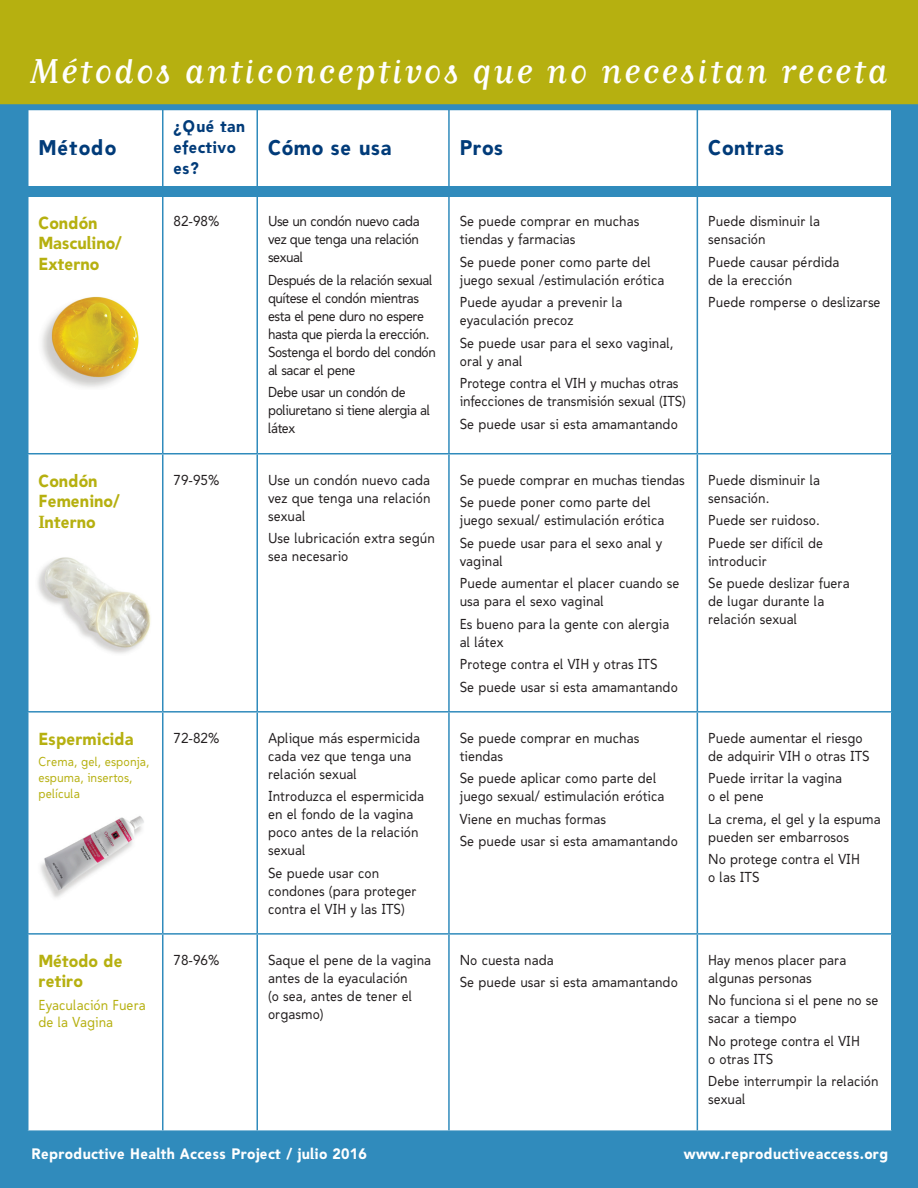
<style>
.page{position:relative;width:918px;height:1188px;background:#308bbc}
.page>*{position:absolute;margin:0;border:0;box-sizing:border-box;transform-origin:0 0}
.t1{font:40.5px "Matrix Script";letter-spacing:.05em;color:#fff}
.t2{font:700 21px "Bawdy";letter-spacing:.025em;color:#013b79}
.method{font:700 17.25px/20.2px "Bawdy";color:#b6b010}
.t3{font:700 16.5px/21px "Bawdy";letter-spacing:.025em;color:#013b79}
.body{font:700 15px "Bawdy";letter-spacing:.02em;color:#fff}
.body-2{font:14.25px/18px "Bawdy";color:#231f20}
.body-3{font:14.25px/18px "Bawdy";letter-spacing:-.03em;color:#231f20}
.method_small{font:14.25px/17.2px "Bawdy";color:#b6b010}
.method_small-2{font:12.75px/15.8px "Bawdy";color:#b6b010}
</style>
<div class="page">
<div style="left:28px;top:110px;width:863px;height:1020px;background:#fff"></div>
<hr style="left:162px;top:110px;width:2px;height:85px;background:#308bbc">
<hr style="left:256px;top:110px;width:2px;height:85px;background:#308bbc">
<hr style="left:448px;top:110px;width:2px;height:85px;background:#308bbc">
<hr style="left:697px;top:110px;width:1px;height:85px;background:#308bbc">
<hr style="left:162px;top:196px;width:2px;height:257px;background:#308bbc">
<hr style="left:256px;top:196px;width:2px;height:257px;background:#308bbc">
<hr style="left:448px;top:196px;width:2px;height:257px;background:#308bbc">
<hr style="left:697px;top:196px;width:1px;height:257px;background:#308bbc">
<hr style="left:27px;top:453px;width:136px;height:1px;background:#308bbc">
<hr style="left:163px;top:453px;width:94px;height:1px;background:#308bbc">
<hr style="left:162px;top:454px;width:2px;height:257px;background:#308bbc">
<hr style="left:257px;top:453px;width:192px;height:1px;background:#308bbc">
<hr style="left:256px;top:454px;width:2px;height:257px;background:#308bbc">
<hr style="left:449px;top:453px;width:248px;height:1px;background:#308bbc">
<hr style="left:448px;top:454px;width:2px;height:257px;background:#308bbc">
<hr style="left:697px;top:453px;width:195px;height:1px;background:#308bbc">
<hr style="left:697px;top:454px;width:1px;height:257px;background:#308bbc">
<hr style="left:27px;top:711px;width:136px;height:2px;background:#308bbc">
<hr style="left:163px;top:711px;width:94px;height:2px;background:#308bbc">
<hr style="left:162px;top:713px;width:2px;height:220px;background:#308bbc">
<hr style="left:257px;top:711px;width:192px;height:2px;background:#308bbc">
<hr style="left:256px;top:713px;width:2px;height:220px;background:#308bbc">
<hr style="left:449px;top:711px;width:248px;height:2px;background:#308bbc">
<hr style="left:448px;top:713px;width:2px;height:220px;background:#308bbc">
<hr style="left:697px;top:711px;width:195px;height:2px;background:#308bbc">
<hr style="left:697px;top:713px;width:1px;height:220px;background:#308bbc">
<hr style="left:27px;top:933px;width:136px;height:2px;background:#308bbc">
<hr style="left:163px;top:933px;width:94px;height:2px;background:#308bbc">
<hr style="left:162px;top:935px;width:2px;height:195px;background:#308bbc">
<hr style="left:257px;top:933px;width:192px;height:2px;background:#308bbc">
<hr style="left:256px;top:935px;width:2px;height:195px;background:#308bbc">
<hr style="left:449px;top:933px;width:248px;height:2px;background:#308bbc">
<hr style="left:448px;top:935px;width:2px;height:195px;background:#308bbc">
<hr style="left:697px;top:933px;width:195px;height:2px;background:#308bbc">
<hr style="left:697px;top:935px;width:1px;height:195px;background:#308bbc">
<img style="left:33px;top:292px;width:112px;height:98px">
<img style="left:35px;top:554px;width:117px;height:102px">
<img style="left:32px;top:814px;width:119px;height:89px">
<div style="left:0;top:0;width:918px;height:108px;background:#b6b010"></div>
<div style="left:0;top:186px;width:918px;height:10px;background:#308bbc"></div>
<div style="left:0;top:104px;width:918px;height:6px;background:#308bbc"></div>
<p class="t1" style="left:30px;top:51px;width:859px">Métodos anticonceptivos que no necesitan receta</p>
<p class="t2" style="left:39px;top:135px;width:79px">Método</p>
<p class="t3" style="left:174px;top:116px;width:73px">¿Qué tan efectivo es?</p>
<p class="t2" style="left:268px;top:135px;width:125px">Cómo se usa</p>
<p class="t2" style="left:460px;top:135px;width:45px">Pros</p>
<p class="t2" style="left:708px;top:135px;width:78px">Contras</p>
<p class="method" style="left:39px;top:213px;width:85px">Condón<br>Masculino/<br>Externo</p>
<p class="body-2" style="left:174px;top:213px;width:47px">82-98%</p>
<p class="body-2" style="left:268px;top:213px;width:153px;text-align:justify">Use un condón nuevo cada vez que tenga una relación sexual</p>
<p class="body-3" style="left:268px;top:271px;width:169px">Después de la relación sexual quítese el condón mientras esta el pene duro no espere hasta que pierda la erección.<br>Sostenga el bordo del condón al sacar el pene</p>
<p class="body-3" style="left:268px;top:384px;width:164px">Debe usar un condón de poliuretano si tiene alergia al látex</p>
<p class="method" style="left:39px;top:471px;width:83px">Condón<br>Femenino/<br>Interno</p>
<p class="body-2" style="left:174px;top:471px;width:47px">79-95%</p>
<p class="body-2" style="left:268px;top:471px;width:164px;text-align:justify">Use un condón nuevo cada vez que tenga una relación sexual</p>
<p class="body-2" style="left:268px;top:529px;width:168px">Use lubricación extra según sea necesario</p>
<p class="method" style="left:39px;top:729px;width:97px">Espermicida</p>
<p class="method_small-2" style="left:39px;top:754px;width:113px">Crema, gel, esponja, espuma, insertos, película</p>
<p class="body-2" style="left:174px;top:729px;width:47px">72-82%</p>
<p class="body-2" style="left:268px;top:729px;width:154px">Aplique más espermicida cada vez que tenga una relación sexual</p>
<p class="body-2" style="left:268px;top:787px;width:158px">Introduzca el espermicida en el fondo de la vagina poco antes de la relación sexual</p>
<p class="body-2" style="left:268px;top:864px;width:150px">Se puede usar con condones (para proteger contra el VIH y las ITS)</p>
<p class="body-2" style="left:460px;top:213px;width:181px">Se puede comprar en muchas tiendas y farmacias</p>
<p class="body-2" style="left:460px;top:253px;width:206px">Se puede poner como parte del juego sexual /estimulación erótica</p>
<p class="body-2" style="left:460px;top:294px;width:164px">Puede ayudar a prevenir la eyaculación precoz</p>
<p class="body-2" style="left:460px;top:334px;width:215px">Se puede usar para el sexo vaginal, oral y anal</p>
<p class="body-2" style="left:460px;top:375px;width:228px">Protege contra el VIH y muchas otras infecciones de transmisión sexual (ITS)</p>
<p class="body-2" style="left:460px;top:415px;width:220px">Se puede usar si esta amamantando</p>
<p class="body-2" style="left:460px;top:471px;width:226px">Se puede comprar en muchas tiendas</p>
<p class="body-2" style="left:460px;top:493px;width:206px">Se puede poner como parte del juego sexual/ estimulación erótica</p>
<p class="body-2" style="left:460px;top:534px;width:204px">Se puede usar para el sexo anal y vaginal</p>
<p class="body-2" style="left:460px;top:574px;width:221px">Puede aumentar el placer cuando se usa para el sexo vaginal</p>
<p class="body-2" style="left:460px;top:615px;width:211px">Es bueno para la gente con alergia al látex</p>
<p class="body-2" style="left:460px;top:655px;width:199px">Protege contra el VIH y otras ITS</p>
<p class="body-2" style="left:460px;top:678px;width:220px">Se puede usar si esta amamantando</p>
<p class="body-2" style="left:460px;top:729px;width:181px">Se puede comprar en muchas tiendas</p>
<p class="body-2" style="left:460px;top:769px;width:206px">Se puede aplicar como parte del juego sexual/ estimulación erótica</p>
<p class="body-2" style="left:460px;top:810px;width:148px">Viene en muchas formas</p>
<p class="body-2" style="left:460px;top:832px;width:220px">Se puede usar si esta amamantando</p>
<p class="method" style="left:39px;top:951px;width:86px">Método de retiro</p>
<p class="method_small" style="left:39px;top:997px;width:109px">Eyaculación Fuera de la Vagina</p>
<p class="body-2" style="left:174px;top:951px;width:47px">78-96%</p>
<p class="body-2" style="left:268px;top:951px;width:165px">Saque el pene de la vagina antes de la eyaculación<br>(o sea, antes de tener el orgasmo)</p>
<p class="body-2" style="left:460px;top:951px;width:96px">No cuesta nada</p>
<p class="body-2" style="left:460px;top:973px;width:220px">Se puede usar si esta amamantando</p>
<p class="body-2" style="left:708px;top:213px;width:114px">Puede disminuir la sensación</p>
<p class="body-2" style="left:708px;top:253px;width:133px">Puede causar pérdida de la erección</p>
<p class="body-2" style="left:708px;top:294px;width:174px">Puede romperse o deslizarse</p>
<p class="body-2" style="left:708px;top:471px;width:114px">Puede disminuir la sensación.</p>
<p class="body-2" style="left:708px;top:511px;width:113px">Puede ser ruidoso.</p>
<p class="body-2" style="left:708px;top:534px;width:117px">Puede ser difícil de introducir</p>
<p class="body-2" style="left:708px;top:574px;width:143px">Se puede deslizar fuera de lugar durante la relación sexual</p>
<p class="body-2" style="left:708px;top:729px;width:163px">Puede aumentar el riesgo de adquirir VIH o otras ITS</p>
<p class="body-2" style="left:708px;top:769px;width:136px">Puede irritar la vagina o el pene</p>
<p class="body-2" style="left:708px;top:810px;width:174px">La crema, el gel y la espuma pueden ser embarrosos</p>
<p class="body-2" style="left:708px;top:850px;width:153px">No protege contra el VIH o las ITS</p>
<p class="body-2" style="left:708px;top:951px;width:140px">Hay menos placer para algunas personas</p>
<p class="body-2" style="left:708px;top:991px;width:172px">No funciona si el pene no se sacar a tiempo</p>
<p class="body-2" style="left:708px;top:1032px;width:153px">No protege contra el VIH o otras ITS</p>
<p class="body-2" style="left:708px;top:1072px;width:172px">Debe interrumpir la relación sexual</p>
<p class="body" style="left:31px;top:1145px;width:337px">Reproductive Health Access Project / julio 2016</p>
<p class="body" style="left:684px;top:1145px;width:206px">www.reproductiveaccess.org</p>
</div>
